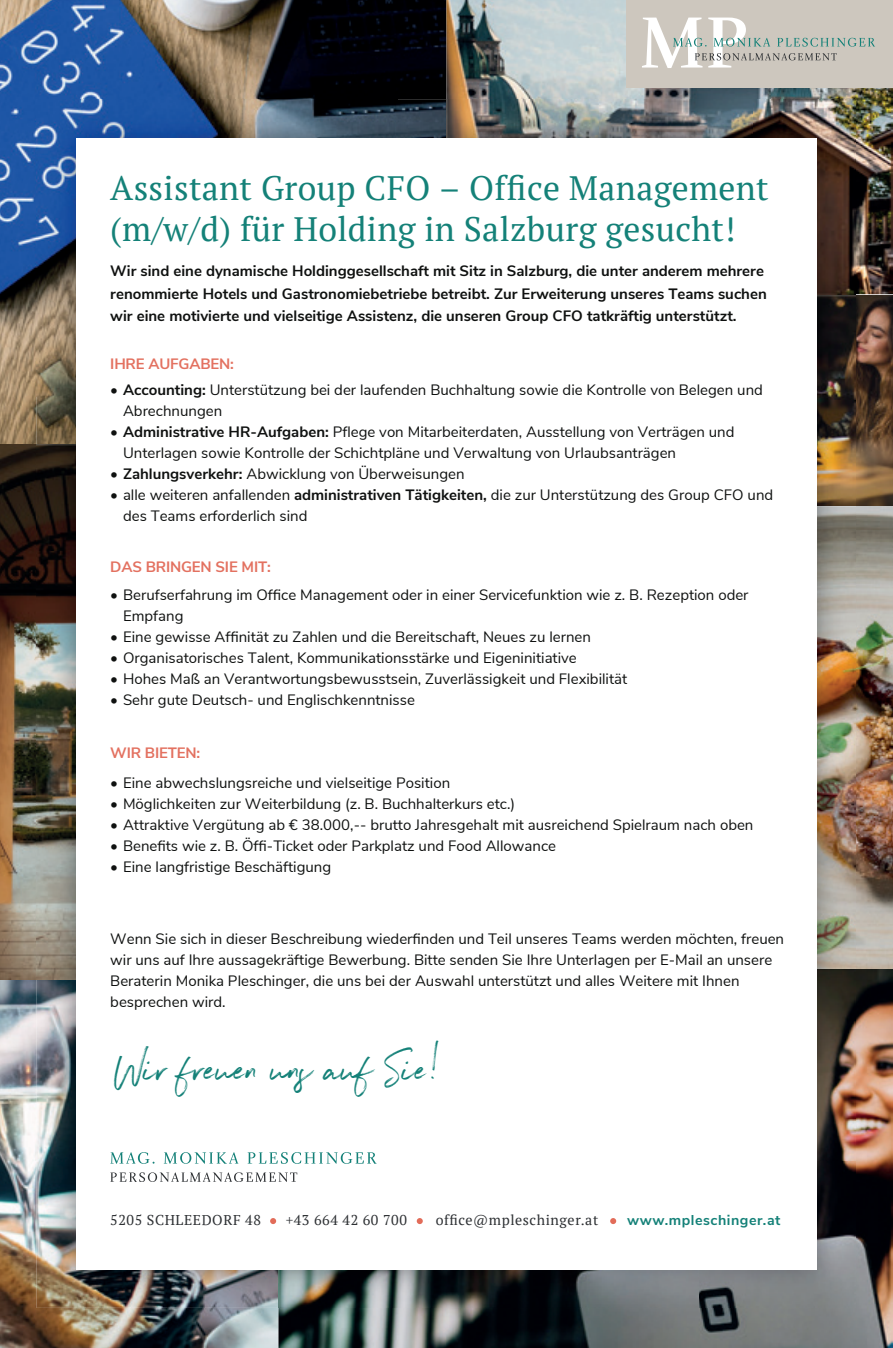
<style>
.page{position:relative;width:893px;height:1348px;background:#fff}
.page>*{position:absolute;margin:0;border:0;box-sizing:border-box;transform-origin:0 0}
.t1{font:48px "Northwell";color:#148178}
.t2{font:33.75px/40.5px "PT Serif";letter-spacing:.01em;color:#148178}
.t3{font:15px/21px "Nunito Sans";color:#0f1110}
.t4{font:700 15px/22.5px "Nunito Sans";color:#0f1110}
.t5{font:700 15px "Nunito Sans";letter-spacing:-.01em;color:#e37160}
.t6{font:14.25px "PT Serif";letter-spacing:.04em;color:#2d3033}
.t7{font:700 14.25px "Nunito Sans";letter-spacing:.04em;color:#148178}
.s1{font-weight:700}
</style>
<div class="page">
<img style="left:0;top:0;width:446px;height:444px">
<img style="left:0;top:979px;width:278px;height:368px">
<img style="left:278px;top:968px;width:615px;height:379px">
<img style="left:817px;top:294px;width:76px;height:674px">
<img style="left:0;top:444px;width:76px;height:535px">
<img style="left:446px;top:0;width:447px;height:294px">
<img style="left:37px;top:100px;width:409px;height:345px">
<img style="left:37px;top:967px;width:819px;height:340px">
<img style="left:817px;top:295px;width:39px;height:211px">
<img style="left:817px;top:506px;width:39px;height:462px">
<img style="left:446px;top:100px;width:410px;height:194px">
<div style="left:76px;top:138px;width:741px;height:1131px;background:#fff"></div>
<svg style="left:270px;top:1218px;width:6px;height:5px"></svg>
<svg style="left:417px;top:1218px;width:6px;height:5px"></svg>
<svg style="left:610px;top:1218px;width:6px;height:5px"></svg>
<svg style="left:110px;top:1172px;width:187px;height:9px"></svg>
<svg style="left:110px;top:1152px;width:266px;height:11px"></svg>
<div style="left:627px;top:0;width:266px;height:87px;background:#cdc7be"></div>
<svg style="left:642px;top:18px;width:233px;height:50px"></svg>
<h2 class="t2" style="left:110px;top:168px;width:660px">Assistant Group CFO – Office Management (m/w/d) für Holding in Salzburg gesucht!</h2>
<p class="t4" style="left:110px;top:259px;width:658px">Wir sind eine dynamische Holdinggesellschaft mit Sitz in Salzburg, die unter anderem mehrere renommierte Hotels und Gastronomiebetriebe betreibt. Zur Erweiterung unseres Teams suchen wir eine motivierte und vielseitige Assistenz, die unseren Group CFO tatkräftig unterstützt.</p>
<p class="t5" style="left:110px;top:353px;width:125px">IHRE AUFGABEN:</p>
<p class="t3" style="left:123px;top:378px;width:641px;text-indent:-13px">• <span class="s1">Accounting:</span> Unterstützung bei der laufenden Buchhaltung sowie die Kontrolle von Belegen und<br>Abrechnungen</p>
<p class="t3" style="left:123px;top:420px;width:613px;text-indent:-13px">• <span class="s1">Administrative HR-Aufgaben:</span> Pflege von Mitarbeiterdaten, Ausstellung von Verträgen und<br>Unterlagen sowie Kontrolle der Schichtpläne und Verwaltung von Urlaubsanträgen</p>
<p class="t3" style="left:110px;top:462px;width:356px">• <span class="s1">Zahlungsverkehr:</span> Abwicklung von Überweisungen</p>
<p class="t3" style="left:123px;top:483px;width:652px;text-indent:-13px">• alle weiteren anfallenden <span class="s1">administrativen Tätigkeiten,</span> die zur Unterstützung des Group CFO und des Teams erforderlich sind</p>
<p class="t5" style="left:110px;top:556px;width:162px">DAS BRINGEN SIE MIT:</p>
<p class="t3" style="left:123px;top:583px;width:627px;text-indent:-13px">• Berufserfahrung im Office Management oder in einer Servicefunktion wie z. B. Rezeption oder<br>Empfang</p>
<p class="t3" style="left:110px;top:625px;width:482px">• Eine gewisse Affinität zu Zahlen und die Bereitschaft, Neues zu lernen</p>
<p class="t3" style="left:110px;top:646px;width:468px">• Organisatorisches Talent, Kommunikationsstärke und Eigeninitiative</p>
<p class="t3" style="left:110px;top:667px;width:518px">• Hohes Maß an Verantwortungsbewusstsein, Zuverlässigkeit und Flexibilität</p>
<p class="t3" style="left:110px;top:688px;width:306px">• Sehr gute Deutsch- und Englischkenntnisse</p>
<p class="t5" style="left:110px;top:741px;width:91px">WIR BIETEN:</p>
<p class="t3" style="left:110px;top:771px;width:341px">• Eine abwechslungsreiche und vielseitige Position</p>
<p class="t3" style="left:110px;top:792px;width:406px">• Möglichkeiten zur Weiterbildung (z. B. Buchhalterkurs etc.)</p>
<p class="t3" style="left:110px;top:813px;width:645px">• Attraktive Vergütung ab € 38.000,-- brutto Jahresgehalt mit ausreichend Spielraum nach oben</p>
<p class="t3" style="left:110px;top:834px;width:447px">• Benefits wie z. B. Öffi-Ticket oder Parkplatz und Food Allowance</p>
<p class="t3" style="left:110px;top:855px;width:222px">• Eine langfristige Beschäftigung</p>
<p class="t3" style="left:110px;top:926px;width:675px">Wenn Sie sich in dieser Beschreibung wiederfinden und Teil unseres Teams werden möchten, freuen wir uns auf Ihre aussagekräftige Bewerbung. Bitte senden Sie Ihre Unterlagen per E-Mail an unsere Beraterin Monika Pleschinger, die uns bei der Auswahl unterstützt und alles Weitere mit Ihnen besprechen wird.</p>
<h1 class="t1" style="left:115px;top:1034px;width:326px">Wir freuen uns auf Sie!</h1>
<p class="t6" style="left:110px;top:1210px;width:152px">5205 SCHLEEDORF 48</p>
<p class="t6" style="left:286px;top:1210px;width:123px">+43 664 42 60 700</p>
<p class="t6" style="left:436px;top:1210px;width:164px">office@mpleschinger.at</p>
<p class="t7" style="left:627px;top:1209px;width:155px">www.mpleschinger.at</p>
</div>
